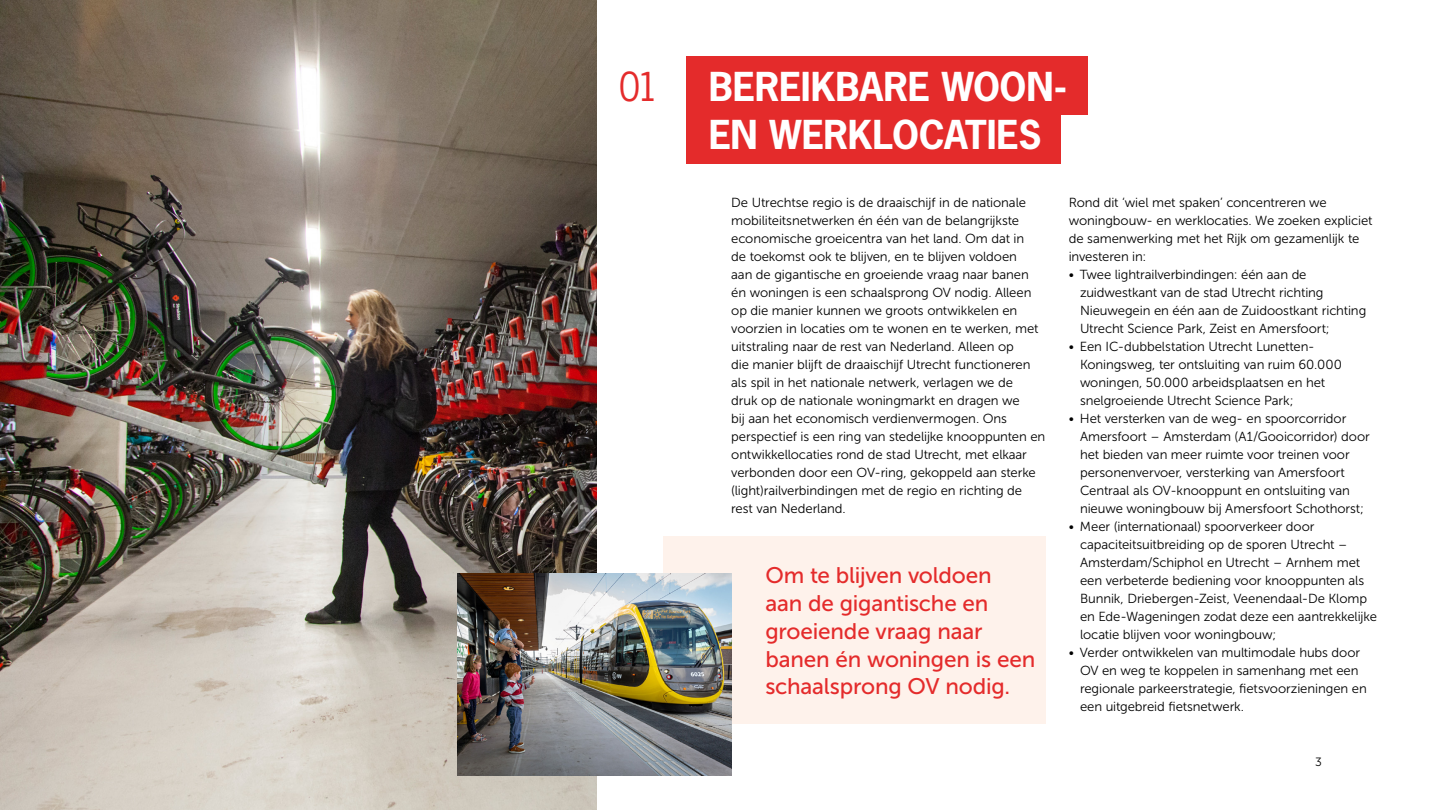
<style>
.page{position:relative;width:1440px;height:810px;background:#fff}
.page>*{position:absolute;margin:0;border:0;box-sizing:border-box;transform-origin:0 0}
.KOP_KAPITAAL{font:700 37.5px "News Gothic Std";letter-spacing:-.01em;color:#fff}
.t1{font:37.5px "News Gothic Std";color:#e42b2b}
.QUOTE{font:22.5px "Museo Sans 500";letter-spacing:-.01em;color:#e42b2b}
.BROOD{font:13.12px/18px "Museo Sans 300";letter-spacing:-.005em;color:#000}
.t2{font:12px "Museo Sans 300";color:#000}
</style>
<div class="page">
<div style="left:664px;top:537px;width:382px;height:187px;background:#fef2eb"></div>
<div style="left:686px;top:56px;width:402px;height:59px;background:#e42b2b"></div>
<div style="left:686px;top:105px;width:375px;height:59px;background:#e42b2b"></div>
<img style="left:0;top:0;width:596px;height:810px">
<img style="left:458px;top:573px;width:273px;height:202px">
<p class="t1" style="left:619px;top:63px;width:42px">01</p>
<p class="KOP_KAPITAAL" style="left:709px;top:62px;width:360px">BEREIKBARE WOON-</p>
<p class="KOP_KAPITAAL" style="left:709px;top:110px;width:334px">EN WERKLOCATIES</p>
<p class="BROOD" style="left:731px;top:194px;width:316px">De Utrechtse regio is de draaischijf in de nationale mobiliteitsnetwerken én één van de belangrijkste economische groeicentra van het land. Om dat in<br>de toekomst ook te blijven, en te blijven voldoen<br>aan de gigantische en groeiende vraag naar banen én woningen is een schaalsprong OV nodig. Alleen op die manier kunnen we groots ontwikkelen en voorzien in locaties om te wonen en te werken, met uitstraling naar de rest van Nederland. Alleen op<br>die manier blijft de draaischijf Utrecht functioneren als spil in het nationale netwerk, verlagen we de<br>druk op de nationale woningmarkt en dragen we<br>bij aan het economisch verdienvermogen. Ons perspectief is een ring van stedelijke knooppunten en ontwikkellocaties rond de stad Utrecht, met elkaar verbonden door een OV-ring, gekoppeld aan sterke (light)railverbindingen met de regio en richting de rest van Nederland.</p>
<p class="QUOTE" style="left:765px;top:563px;width:228px">Om te blijven voldoen</p>
<p class="QUOTE" style="left:765px;top:591px;width:225px">aan de gigantische en</p>
<p class="QUOTE" style="left:765px;top:619px;width:219px">groeiende vraag naar</p>
<p class="QUOTE" style="left:765px;top:646px;width:272px">banen én woningen is een</p>
<p class="QUOTE" style="left:765px;top:674px;width:246px">schaalsprong OV nodig.</p>
<p class="BROOD" style="left:1069px;top:194px;width:305px">Rond dit ‘wiel met spaken’ concentreren we woningbouw- en werklocaties. We zoeken expliciet de samenwerking met het Rijk om gezamenlijk te investeren in:</p>
<p class="BROOD" style="left:1080px;top:266px;width:288px;text-indent:-11px">• Twee lightrailverbindingen: één aan de zuidwestkant van de stad Utrecht richting Nieuwegein en één aan de Zuidoostkant richting Utrecht Science Park, Zeist en Amersfoort;</p>
<p class="BROOD" style="left:1080px;top:338px;width:263px;text-indent:-11px">• Een IC-dubbelstation Utrecht Lunetten-Koningsweg, ter ontsluiting van ruim 60.000 woningen, 50.000 arbeidsplaatsen en het snelgroeiende Utrecht Science Park;</p>
<p class="BROOD" style="left:1080px;top:410px;width:291px;text-indent:-11px">• Het versterken van de weg- en spoorcorridor Amersfoort – Amsterdam (A1/Gooicorridor) door het bieden van meer ruimte voor treinen voor personenvervoer, versterking van Amersfoort Centraal als OV-knooppunt en ontsluiting van nieuwe woningbouw bij Amersfoort Schothorst;</p>
<p class="BROOD" style="left:1080px;top:518px;width:298px;text-indent:-11px">• Meer (internationaal) spoorverkeer door capaciteitsuitbreiding op de sporen Utrecht – Amsterdam/Schiphol en Utrecht – Arnhem met een verbeterde bediening voor knooppunten als Bunnik, Driebergen-Zeist, Veenendaal-De Klomp en Ede-Wageningen zodat deze een aantrekkelijke locatie blijven voor woningbouw;</p>
<p class="BROOD" style="left:1080px;top:644px;width:288px;text-indent:-11px">• Verder ontwikkelen van multimodale hubs door OV en weg te koppelen in samenhang met een regionale parkeerstrategie, fietsvoorzieningen en een uitgebreid fietsnetwerk.</p>
<p class="t2" style="left:1315px;top:755px;width:8px">3</p>
</div>
